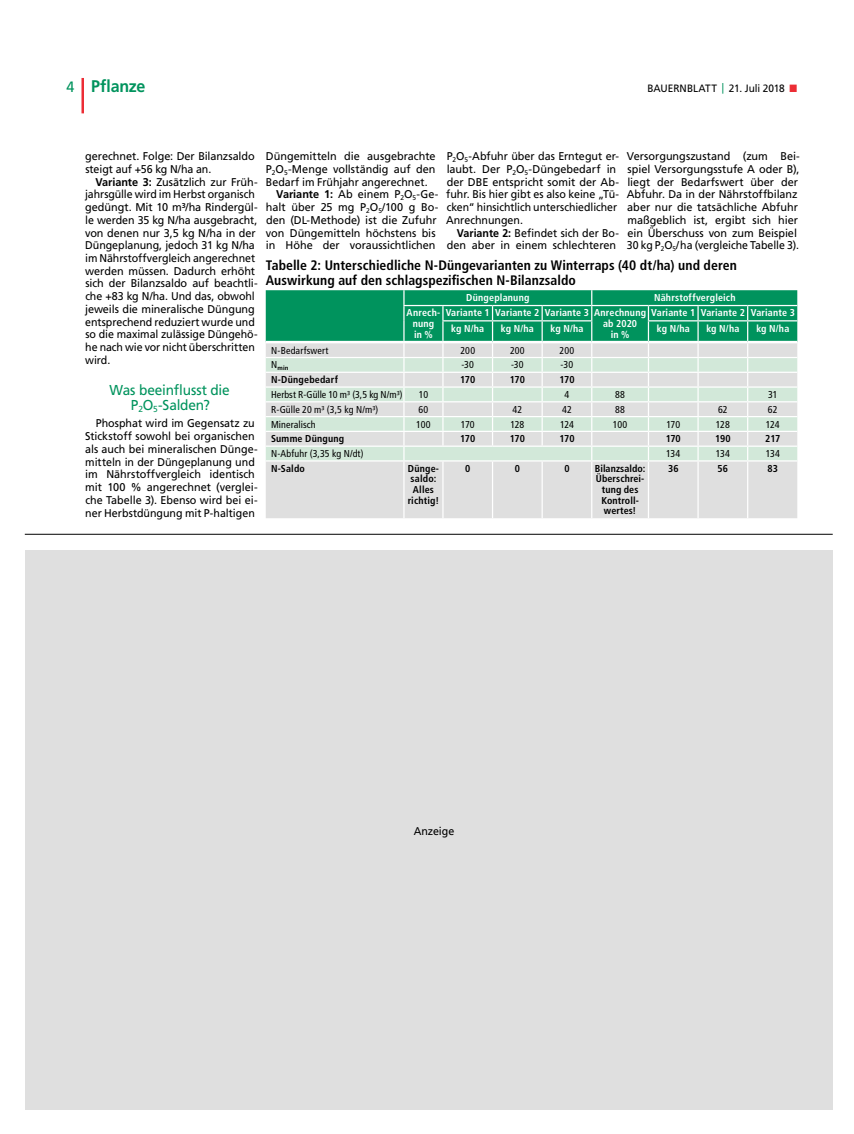
<style>
.page{position:relative;width:854px;height:1134px;background:#fff}
.page>*{position:absolute;margin:0;border:0;box-sizing:border-box;transform-origin:0 0}
.t1{font:700 16.88px "Frutiger LT Std";letter-spacing:-.015em;color:#00935d;scale:.95 1}
.t2{font:14.38px/15px "Frutiger LT Std";letter-spacing:-.01em;color:#00935d;text-align:center;scale:.95 1}
.t3{font:700 condensed 13.75px/15px "Frutiger LT Std";letter-spacing:.005em;color:#000}
.t4{font:11.25px/12.8px "Frutiger LT Std";letter-spacing:-.005em;color:#000}
.t5{font:11.25px/12.8px "Frutiger LT Std";letter-spacing:-.005em;color:#000;scale:.95 1}
.t6{font:11.25px/12.8px "Frutiger LT Std";letter-spacing:-.005em;color:#000;scale:.96 1}
.t7{font:10.62px "Frutiger LT Std";letter-spacing:-.005em;color:#000;scale:.95 1}
.t8{font:condensed 10px "Frutiger LT Std";letter-spacing:.01em;color:#000}
.t9{font:700 condensed 10px/10.6px "Frutiger LT Std";letter-spacing:.015em;color:#fff;text-align:center}
.t10{font:700 condensed 10px/10.6px "Frutiger LT Std";letter-spacing:.01em;color:#000;text-align:center}
.t11{font:700 6.12px "Frutiger LT Std";color:#000}
.s1{font-weight:400;font-size:15px}
.s2{color:#00935d}
.s3{color:#ec2d35}
.s4{font-weight:700}
</style>
<div class="page">
<hr style="left:81px;top:78px;width:3px;height:35px;background:#ec2d35">
<div style="left:266px;top:462px;width:531px;height:56px;background:#dfdfdf"></div>
<svg style="left:266px;top:290px;width:531px;height:170px;background:#9cceb9"></svg>
<hr style="left:403px;top:462px;width:2px;height:56px;background:#fff">
<hr style="left:442px;top:462px;width:2px;height:56px;background:#fff">
<hr style="left:492px;top:462px;width:1px;height:56px;background:#fff">
<hr style="left:542px;top:462px;width:1px;height:56px;background:#fff">
<hr style="left:591px;top:462px;width:1px;height:56px;background:#fff">
<hr style="left:648px;top:462px;width:1px;height:56px;background:#fff">
<hr style="left:697px;top:462px;width:2px;height:56px;background:#fff">
<hr style="left:747px;top:462px;width:1px;height:56px;background:#fff">
<hr style="left:266px;top:341px;width:138px;height:2px;background:#fff">
<hr style="left:404px;top:341px;width:39px;height:2px;background:#fff">
<hr style="left:443px;top:341px;width:50px;height:2px;background:#fff">
<hr style="left:493px;top:341px;width:49px;height:2px;background:#fff">
<hr style="left:542px;top:341px;width:50px;height:2px;background:#fff">
<hr style="left:592px;top:341px;width:56px;height:2px;background:#fff">
<hr style="left:648px;top:341px;width:50px;height:2px;background:#fff">
<hr style="left:698px;top:341px;width:50px;height:2px;background:#fff">
<hr style="left:748px;top:341px;width:49px;height:2px;background:#fff">
<hr style="left:403px;top:305px;width:40px;height:1px;background:#fff">
<hr style="left:443px;top:305px;width:50px;height:1px;background:#fff">
<hr style="left:493px;top:305px;width:49px;height:1px;background:#fff">
<hr style="left:542px;top:305px;width:50px;height:1px;background:#fff">
<hr style="left:592px;top:305px;width:56px;height:1px;background:#fff">
<hr style="left:648px;top:305px;width:50px;height:1px;background:#fff">
<hr style="left:698px;top:305px;width:50px;height:1px;background:#fff">
<hr style="left:748px;top:305px;width:49px;height:1px;background:#fff">
<hr style="left:442px;top:320px;width:51px;height:1px;background:#fff">
<hr style="left:493px;top:320px;width:49px;height:1px;background:#fff">
<hr style="left:542px;top:320px;width:50px;height:1px;background:#fff">
<hr style="left:648px;top:320px;width:50px;height:1px;background:#fff">
<hr style="left:698px;top:320px;width:50px;height:1px;background:#fff">
<hr style="left:748px;top:320px;width:49px;height:1px;background:#fff">
<div style="left:25px;top:550px;width:808px;height:560px;background:#dfdfdf"></div>
<hr style="left:25px;top:534px;width:808px;height:1px;background:#000">
<h1 class="t1" style="left:66px;top:76px;width:85px"><span class="s1">4</span> Pflanze</h1>
<p class="t7" style="left:647px;top:82px;width:159px">BAUERNBLATT <span class="s2">|</span> 21. Juli 2018 <span class="s3">■</span></p>
<p class="t4" style="left:85px;top:150px;width:171px">gerechnet. Folge: Der Bilanzsaldo steigt auf +56 kg N/ha an.</p>
<p class="t4" style="left:85px;top:175px;width:174px;text-indent:10px"><span class="s4">Variante 3:</span> Zusätzlich zur Früh&shy;jahrsgülle wird im Herbst organisch gedüngt. Mit 10 m³/ha Rindergül&shy;le werden 35 kg N/ha ausgebracht, von denen nur 3,5 kg N/ha in der<br>Düngeplanung, jedoch 31 kg N/ha im Nährstoffvergleich angerechnet werden müssen. Dadurch erhöht sich der Bilanzsaldo auf beachtli&shy;che +83 kg N/ha. Und das, obwohl jeweils die mineralische Düngung entsprechend reduziert wurde und so die maximal zulässige Düngehö&shy;he nach wie vor nicht überschritten wird.</p>
<p class="t2" style="left:110px;top:382px;width:128px">Was beeinflusst die<br>P<sub>2</sub>O<sub>5</sub>-Salden?</p>
<p class="t5" style="left:85px;top:417px;width:183px;text-indent:11px">Phosphat wird im Gegensatz zu Stickstoff sowohl bei organischen als auch bei mineralischen Dünge&shy;mitteln in der Düngeplanung und im Nährstoffvergleich identisch mit 100 % angerechnet (verglei&shy;che Tabelle 3). Ebenso wird bei ei&shy;ner Herbstdüngung mit P-haltigen</p>
<p class="t6" style="left:446px;top:150px;width:182px">P<sub>2</sub>O<sub>5</sub>-Abfuhr über das Erntegut er&shy;laubt. Der P<sub>2</sub>O<sub>5</sub>-Düngebedarf in der DBE entspricht somit der Ab&shy;fuhr. Bis hier gibt es also keine „Tü&shy;cken“ hinsichtlich unterschiedlicher<br>Anrechnungen.</p>
<p class="t5" style="left:447px;top:226px;width:183px;text-align:right"><span class="s4">Variante 2:</span> Befindet sich der Bo&shy;den aber in einem schlechteren</p>
<p class="t4" style="left:627px;top:150px;width:175px">Versorgungszustand (zum Bei&shy;spiel Versorgungsstufe A oder B), liegt der Bedarfswert über der Abfuhr. Da in der Nährstoffbilanz aber nur die tatsächliche Abfuhr maßgeblich ist, ergibt sich hier ein Überschuss von zum Beispiel 30 kg P<sub>2</sub>O<sub>5</sub>/ha (vergleiche Tabelle 3).</p>
<p class="t3" style="left:266px;top:258px;width:473px">Tabelle 2: Unterschiedliche N-Düngevarianten zu Winterraps (40 dt/ha) und deren<br>Auswirkung auf den schlagspezifischen N-Bilanzsaldo</p>
<p class="t9" style="left:466px;top:292px;width:65px">Düngeplanung</p>
<p class="t9" style="left:654px;top:292px;width:83px">Nährstoffvergleich</p>
<p class="t9" style="left:407px;top:308px;width:35px">Anrech&shy;nung<br>in %</p>
<p class="t9" style="left:446px;top:308px;width:202px">Variante 1 Variante 2 Variante 3 Anrechnung</p>
<p class="t4" style="left:266px;top:150px;width:171px">Düngemitteln die ausgebrachte</p>
<p class="t4" style="left:266px;top:163px;width:171px">P<sub>2</sub>O<sub>5</sub>-Menge vollständig auf den</p>
<p class="t5" style="left:266px;top:175px;width:172px">Bedarf im Frühjahr angerechnet.</p>
<p class="t4" style="left:276px;top:188px;width:164px"><span class="s4">Variante 1:</span> Ab einem P<sub>2</sub>O<sub>5</sub>-Ge-</p>
<p class="t4" style="left:266px;top:201px;width:174px">halt über 25 mg P<sub>2</sub>O<sub>5</sub>/100 g Bo-</p>
<p class="t4" style="left:266px;top:214px;width:172px">den (DL-Methode) ist die Zufuhr</p>
<p class="t4" style="left:266px;top:226px;width:171px">von Düngemitteln höchstens bis</p>
<p class="t4" style="left:266px;top:239px;width:171px">in Höhe der voraussichtlichen</p>
<p class="t9" style="left:651px;top:308px;width:145px">Variante 1 Variante 2 Variante 3</p>
<p class="t9" style="left:603px;top:318px;width:36px">ab 2020</p>
<p class="t9" style="left:611px;top:329px;width:20px">in %</p>
<p class="t9" style="left:451px;top:323px;width:35px">kg N/ha</p>
<p class="t9" style="left:501px;top:323px;width:35px">kg N/ha</p>
<p class="t9" style="left:550px;top:323px;width:35px">kg N/ha</p>
<p class="t9" style="left:657px;top:323px;width:35px">kg N/ha</p>
<p class="t9" style="left:706px;top:323px;width:35px">kg N/ha</p>
<p class="t9" style="left:756px;top:323px;width:35px">kg N/ha</p>
<p class="t8" style="left:271px;top:344px;width:59px">N-Bedarfswert</p>
<p class="t8" style="left:460px;top:344px;width:16px">200</p>
<p class="t8" style="left:510px;top:344px;width:16px">200</p>
<p class="t8" style="left:560px;top:344px;width:16px">200</p>
<p class="t11" style="left:271px;top:364px;width:19px"><sup>N</sup>min</p>
<p class="t8" style="left:461px;top:359px;width:14px">-30</p>
<p class="t8" style="left:511px;top:359px;width:14px">-30</p>
<p class="t8" style="left:561px;top:359px;width:14px">-30</p>
<p class="t10" style="left:271px;top:374px;width:68px">N-Düngebedarf</p>
<p class="t10" style="left:460px;top:374px;width:17px">170</p>
<p class="t10" style="left:510px;top:374px;width:17px">170</p>
<p class="t10" style="left:559px;top:374px;width:17px">170</p>
<p class="t8" style="left:271px;top:389px;width:133px">Herbst R-Gülle 10 m³ (3,5 kg N/m³)</p>
<p class="t8" style="left:419px;top:389px;width:11px">10</p>
<p class="t8" style="left:565px;top:389px;width:6px">4</p>
<p class="t8" style="left:615px;top:389px;width:11px">88</p>
<p class="t8" style="left:768px;top:389px;width:11px">31</p>
<p class="t8" style="left:271px;top:403px;width:109px">R-Gülle 20 m³ (3,5 kg N/m³)</p>
<p class="t8" style="left:419px;top:403px;width:11px">60</p>
<p class="t8" style="left:512px;top:403px;width:11px">42</p>
<p class="t8" style="left:562px;top:403px;width:11px">42</p>
<p class="t8" style="left:615px;top:403px;width:11px">88</p>
<p class="t8" style="left:718px;top:403px;width:11px">62</p>
<p class="t8" style="left:768px;top:403px;width:11px">62</p>
<p class="t8" style="left:271px;top:418px;width:46px">Mineralisch</p>
<p class="t8" style="left:416px;top:418px;width:16px">100</p>
<p class="t8" style="left:461px;top:418px;width:15px">170</p>
<p class="t8" style="left:510px;top:418px;width:15px">128</p>
<p class="t8" style="left:560px;top:418px;width:15px">124</p>
<p class="t8" style="left:613px;top:418px;width:16px">100</p>
<p class="t8" style="left:666px;top:418px;width:15px">170</p>
<p class="t8" style="left:716px;top:418px;width:15px">128</p>
<p class="t8" style="left:766px;top:418px;width:15px">124</p>
<p class="t10" style="left:271px;top:433px;width:75px">Summe Düngung</p>
<p class="t10" style="left:460px;top:433px;width:17px">170</p>
<p class="t10" style="left:510px;top:433px;width:17px">170</p>
<p class="t10" style="left:559px;top:433px;width:17px">170</p>
<p class="t10" style="left:666px;top:433px;width:17px">170</p>
<p class="t10" style="left:715px;top:433px;width:17px">190</p>
<p class="t10" style="left:765px;top:433px;width:17px">217</p>
<p class="t8" style="left:271px;top:448px;width:94px">N-Abfuhr (3,35 kg N/dt)</p>
<p class="t8" style="left:666px;top:448px;width:16px">134</p>
<p class="t8" style="left:716px;top:448px;width:16px">134</p>
<p class="t8" style="left:766px;top:448px;width:16px">134</p>
<p class="t10" style="left:271px;top:463px;width:35px">N-Saldo</p>
<p class="t10" style="left:408px;top:463px;width:33px">Dünge&shy;saldo:<br>Alles richtig!</p>
<p class="t10" style="left:465px;top:463px;width:7px">0</p>
<p class="t10" style="left:515px;top:463px;width:7px">0</p>
<p class="t10" style="left:564px;top:463px;width:7px">0</p>
<p class="t10" style="left:595px;top:463px;width:52px">Bilanzsaldo:<br>Überschrei&shy;tung des<br>Kontroll&shy;wertes!</p>
<p class="t10" style="left:668px;top:463px;width:12px">36</p>
<p class="t10" style="left:718px;top:463px;width:12px">56</p>
<p class="t10" style="left:768px;top:463px;width:12px">83</p>
<p class="t5" style="left:414px;top:824px;width:44px">Anzeige</p>
</div>
